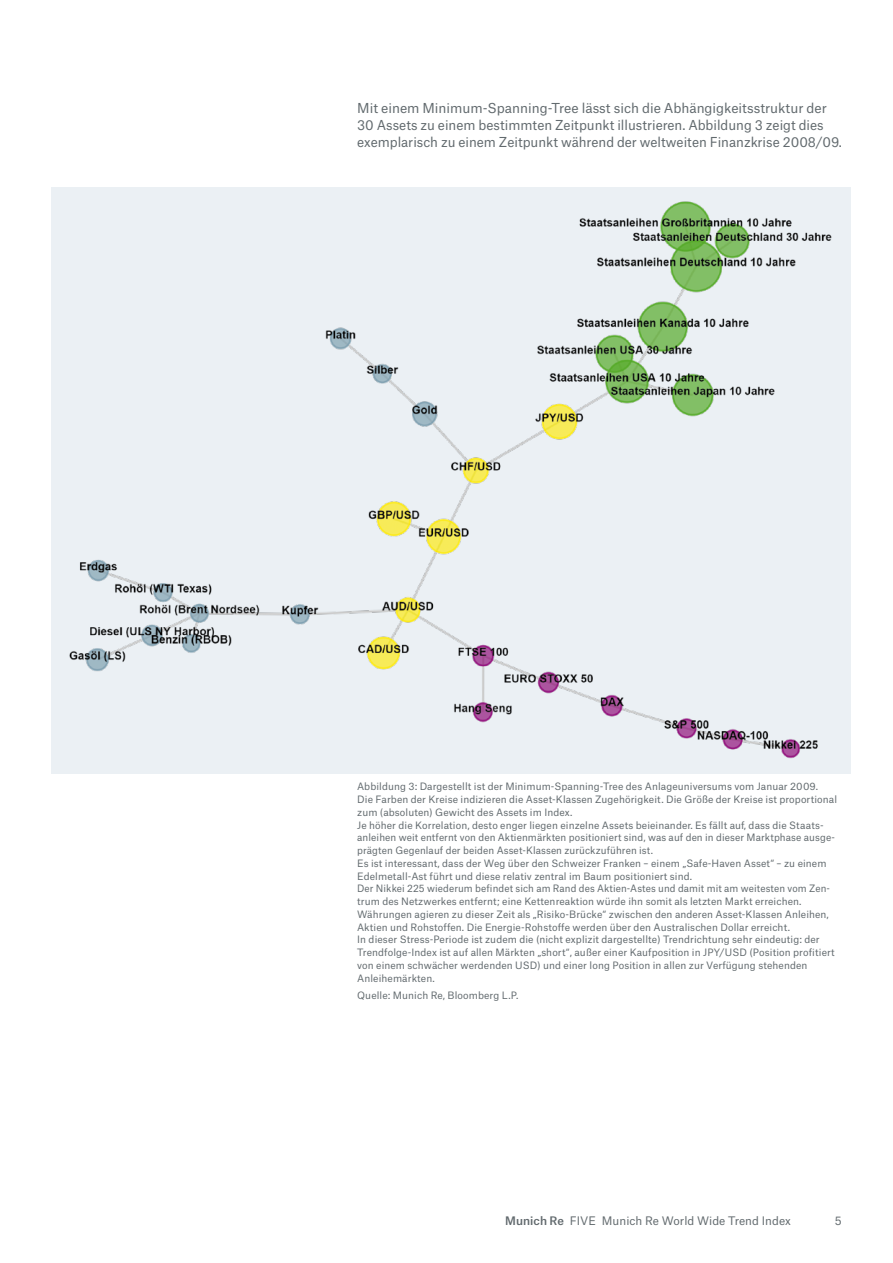
<style>
.page{position:relative;width:893px;height:1263px;background:#fff}
.page>*{position:absolute;margin:0;border:0;box-sizing:border-box;transform-origin:0 0}
.t1{font:13.2px/17px "Munich Re";color:#626a6e}
.t2{font:11.25px "Munich Re";letter-spacing:.005em;color:#626a6e}
.t3{font:9.75px/12.8px "Munich Re";letter-spacing:.01em;color:#626a6e}
.s1{font-weight:500}
</style>
<div class="page">
<div style="left:51px;top:187px;width:799px;height:587px;background:#ebf0f4"></div>
<img style="left:69px;top:201px;width:763px;height:558px">
<h1 class="t1" style="left:357px;top:98px;width:486px">Mit einem Minimum-Spanning-Tree lässt sich die Abhängigkeitsstruktur der<br>30 Assets zu einem bestimmten Zeitpunkt illustrieren. Abbildung 3 zeigt dies exemplarisch zu einem Zeitpunkt während der weltweiten Finanzkrise 2008/09.</h1>
<p class="t3" style="left:357px;top:779px;width:481px">Abbildung 3: Dargestellt ist der Minimum-Spanning-Tree des Anlageuniversums vom Januar 2009.<br>Die Farben der Kreise indizieren die Asset-Klassen Zugehörigkeit. Die Größe der Kreise ist proportional zum (absoluten) Gewicht des Assets im Index.<br>Je höher die Korrelation, desto enger liegen einzelne Assets beieinander. Es fällt auf, dass die Staats&shy;anleihen weit entfernt von den Aktienmärkten positioniert sind, was auf den in dieser Marktphase ausge&shy;prägten Gegenlauf der beiden Asset-Klassen zurückzuführen ist.<br>Es ist interessant, dass der Weg über den Schweizer Franken – einem „Safe-Haven Asset“ – zu einem Edelmetall-Ast führt und diese relativ zentral im Baum positioniert sind.<br>Der Nikkei 225 wiederum befindet sich am Rand des Aktien-Astes und damit mit am weitesten vom Zen-- trum des Netzwerkes entfernt; eine Kettenreaktion würde ihn somit als letzten Markt erreichen.<br>Währungen agieren zu dieser Zeit als „Risiko-Brücke“ zwischen den anderen Asset-Klassen Anleihen, Aktien und Rohstoffen. Die Energie-Rohstoffe werden über den Australischen Dollar erreicht.<br>In dieser Stress-Periode ist zudem die (nicht explizit dargestellte) Trendrichtung sehr eindeutig: der Trendfolge-Index ist auf allen Märkten „short“, außer einer Kaufposition in JPY/USD (Position profitiert von einem schwächer werdenden USD) und einer long Position in allen zur Verfügung stehenden Anleihemärkten.</p>
<p class="t3" style="left:357px;top:987px;width:163px">Quelle: Munich Re, Bloomberg L.P.</p>
<p class="t2" style="left:505px;top:1212px;width:287px"><span class="s1">Munich Re</span> FIVE Munich Re World Wide Trend Index</p>
<p class="t2" style="left:835px;top:1212px;width:8px">5</p>
</div>
